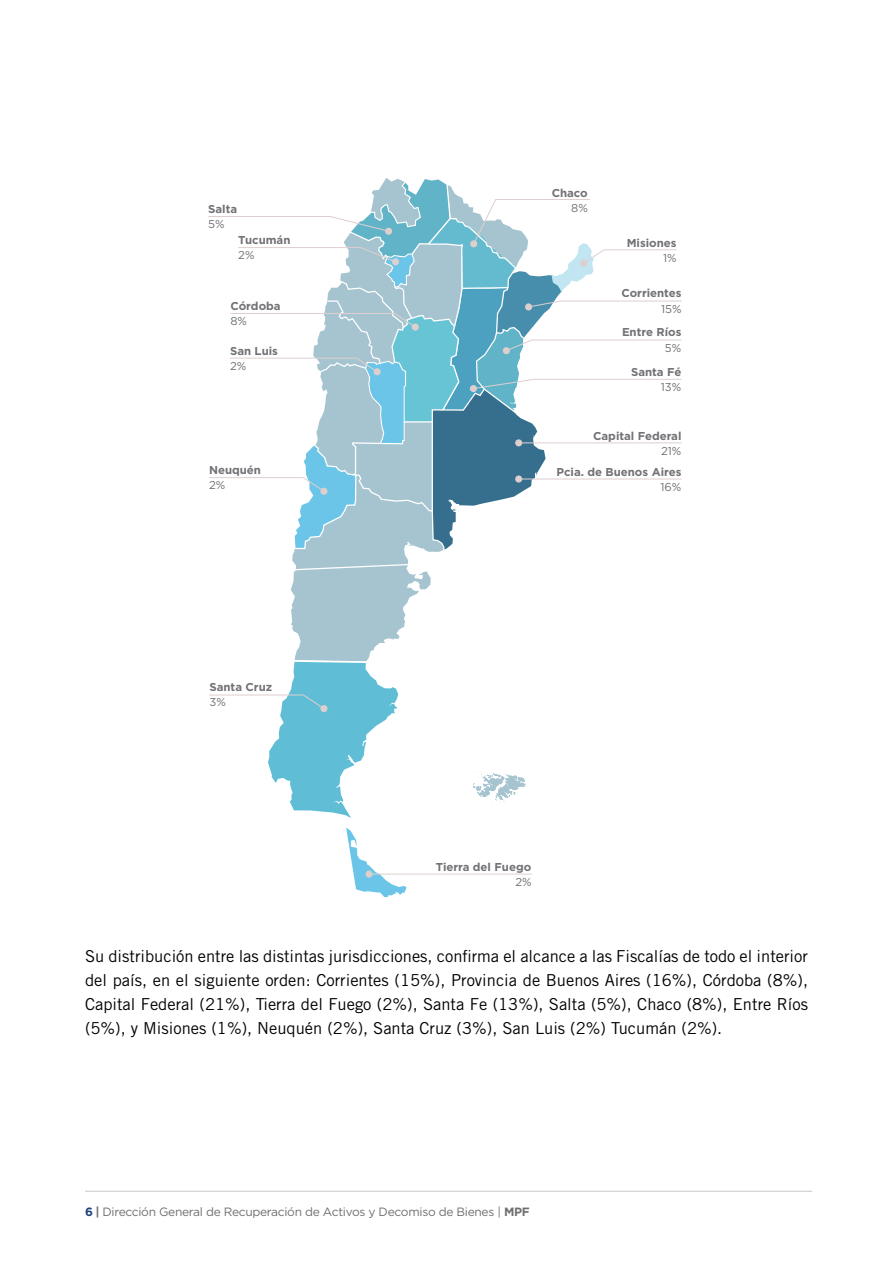
<style>
.page{position:relative;width:893px;height:1263px;background:#fff}
.page>*{position:absolute;margin:0;border:0;box-sizing:border-box;transform-origin:0 0}
.t1{font:16.5px/24px "Trade Gothic LT Std";color:#000;text-align:justify}
.t2{font:12px "Gotham";letter-spacing:-.025em;color:#706f6f}
.t3{font:700 11.4px "Gotham";color:#717176}
.t4{font:11.4px "Gotham";color:#717176}
.s1{font-weight:700;color:#234379}
.s2{font-weight:700}
</style>
<div class="page">
<hr style="left:85px;top:1191px;width:727px;height:1px;background:#c8c8c8">
<svg style="left:346px;top:828px;width:61px;height:69px"></svg>
<hr style="left:369px;top:874px;width:163px;height:1px;background:#decfcf">
<div style="left:365px;top:870px;width:8px;height:8px;background:#decfcf;border-radius:50%"></div>
<svg style="left:208px;top:178px;width:474px;height:640px"></svg>
<p class="t3" style="left:208px;top:201px;width:30px">Salta</p>
<p class="t4" style="left:208px;top:217px;width:18px">5%</p>
<p class="t3" style="left:238px;top:232px;width:54px">Tucumán</p>
<p class="t4" style="left:238px;top:248px;width:18px">2%</p>
<p class="t3" style="left:230px;top:298px;width:52px">Córdoba</p>
<p class="t4" style="left:230px;top:314px;width:18px">8%</p>
<p class="t3" style="left:230px;top:343px;width:49px">San Luis</p>
<p class="t4" style="left:230px;top:358px;width:18px">2%</p>
<p class="t3" style="left:209px;top:462px;width:53px">Neuquén</p>
<p class="t4" style="left:209px;top:478px;width:18px">2%</p>
<p class="t3" style="left:209px;top:679px;width:64px">Santa Cruz</p>
<p class="t4" style="left:209px;top:695px;width:18px">3%</p>
<p class="t3" style="left:552px;top:185px;width:38px">Chaco</p>
<p class="t4" style="left:571px;top:201px;width:18px">8%</p>
<p class="t3" style="left:627px;top:235px;width:51px">Misiones</p>
<p class="t4" style="left:663px;top:251px;width:15px">1%</p>
<p class="t3" style="left:621px;top:286px;width:62px">Corrientes</p>
<p class="t4" style="left:661px;top:301px;width:22px">15%</p>
<p class="t3" style="left:622px;top:325px;width:61px">Entre Ríos</p>
<p class="t4" style="left:665px;top:340px;width:18px">5%</p>
<p class="t3" style="left:631px;top:364px;width:52px">Santa Fé</p>
<p class="t4" style="left:661px;top:380px;width:22px">13%</p>
<p class="t3" style="left:593px;top:428px;width:90px">Capital Federal</p>
<p class="t4" style="left:661px;top:444px;width:22px">21%</p>
<p class="t3" style="left:556px;top:465px;width:126px">Pcia. de Buenos Aires</p>
<p class="t4" style="left:660px;top:480px;width:22px">16%</p>
<p class="t3" style="left:436px;top:860px;width:97px">Tierra del Fuego</p>
<p class="t4" style="left:515px;top:875px;width:18px">2%</p>
<p class="t1" style="left:85px;top:944px;width:724px">Su distribución entre las distintas jurisdicciones, confirma el alcance a las Fiscalías de todo el interior del país, en el siguiente orden: Corrientes (15%), Provincia de Buenos Aires (16%), Córdoba (8%), Capital Federal (21%), Tierra del Fuego (2%), Santa Fe (13%), Salta (5%), Chaco (8%), Entre Ríos (5%), y Misiones (1%), Neuquén (2%), Santa Cruz (3%), San Luis (2%) Tucumán (2%).</p>
<p class="t2" style="left:85px;top:1204px;width:446px"><span class="s1">6</span> <span class="s2">|</span> Dirección General de Recuperación de Activos y Decomiso de Bienes | <span class="s2">MPF</span></p>
</div>
